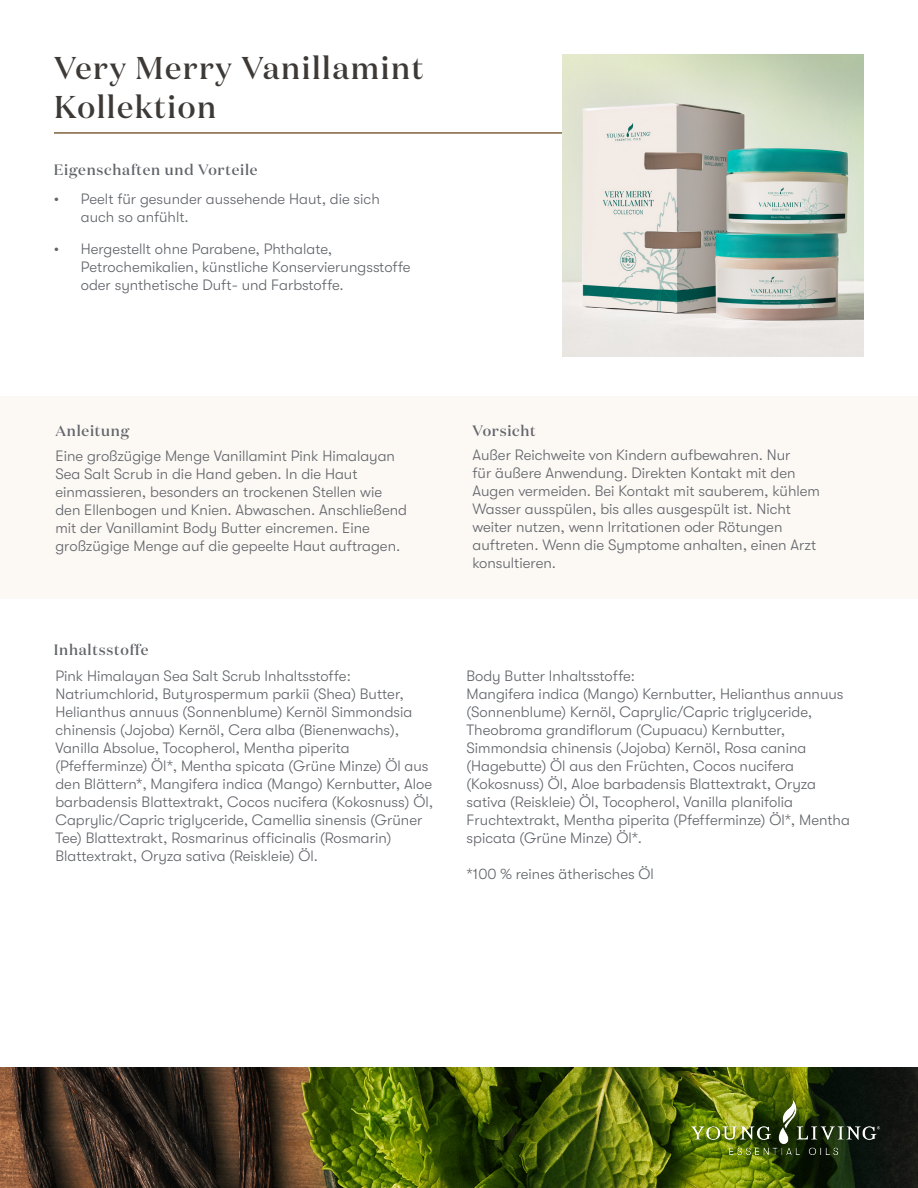
<style>
.page{position:relative;width:918px;height:1188px;background:#fff}
.page>*{position:absolute;margin:0;border:0;box-sizing:border-box;transform-origin:0 0}
.t1{font:500 31.5px/39px "Domaine Display";letter-spacing:.05em;color:#3d3936}
.t2{font:300 15px/18px "GT Walsheim Pro";color:#61646a}
.t3{font:500 15px "Domaine Display";letter-spacing:.05em;color:#61646a}
</style>
<div class="page">
<div style="left:0;top:396px;width:918px;height:203px;background:#fcf8f4"></div>
<img style="left:0;top:1067px;width:918px;height:121px">
<img style="left:691px;top:1100px;width:188px;height:55px">
<hr style="left:54px;top:132px;width:544px;height:2px;background:#80623b">
<img style="left:562px;top:55px;width:302px;height:301px">
<h1 class="t1" style="left:54px;top:48px;width:371px">Very Merry Vanillamint<br>Kollektion</h1>
<p class="t3" style="left:54px;top:160px;width:205px">Eigenschaften und Vorteile</p>
<p class="t2" style="left:81px;top:190px;width:301px;text-indent:-27px">• Peelt für gesunder aussehende Haut, die sich auch so anfühlt.</p>
<p class="t2" style="left:81px;top:240px;width:331px;text-indent:-27px">• Hergestellt ohne Parabene, Phthalate,<br>Petrochemikalien, künstliche Konservierungsstoffe oder synthetische Duft- und Farbstoffe.</p>
<p class="t3" style="left:55px;top:421px;width:75px">Anleitung</p>
<p class="t2" style="left:55px;top:447px;width:353px">Eine großzügige Menge Vanillamint Pink Himalayan Sea Salt Scrub in die Hand geben. In die Haut einmassieren, besonders an trockenen Stellen wie den Ellenbogen und Knien. Abwaschen. Anschließend mit der Vanillamint Body Butter eincremen. Eine großzügige Menge auf die gepeelte Haut auftragen.</p>
<p class="t3" style="left:54px;top:641px;width:96px">Inhaltsstoffe</p>
<p class="t3" style="left:472px;top:421px;width:65px">Vorsicht</p>
<p class="t2" style="left:472px;top:446px;width:349px">Außer Reichweite von Kindern aufbewahren. Nur<br>für äußere Anwendung. Direkten Kontakt mit den Augen vermeiden. Bei Kontakt mit sauberem, kühlem Wasser ausspülen, bis alles ausgespült ist. Nicht weiter nutzen, wenn Irritationen oder Rötungen auftreten. Wenn die Symptome anhalten, einen Arzt konsultieren.</p>
<p class="t2" style="left:55px;top:667px;width:379px">Pink Himalayan Sea Salt Scrub Inhaltsstoffe:<br>Natriumchlorid, Butyrospermum parkii (Shea) Butter, Helianthus annuus (Sonnenblume) Kernöl Simmondsia chinensis (Jojoba) Kernöl, Cera alba (Bienenwachs), Vanilla Absolue, Tocopherol, Mentha piperita (Pfefferminze) Öl*, Mentha spicata (Grüne Minze) Öl aus den Blättern*, Mangifera indica (Mango) Kernbutter, Aloe barbadensis Blattextrakt, Cocos nucifera (Kokosnuss) Öl, Caprylic/Capric triglyceride, Camellia sinensis (Grüner Tee) Blattextrakt, Rosmarinus officinalis (Rosmarin)<br>Blattextrakt, Oryza sativa (Reiskleie) Öl.</p>
<p class="t2" style="left:467px;top:667px;width:385px">Body Butter Inhaltsstoffe:<br>Mangifera indica (Mango) Kernbutter, Helianthus annuus (Sonnenblume) Kernöl, Caprylic/Capric triglyceride, Theobroma grandiflorum (Cupuacu) Kernbutter, Simmondsia chinensis (Jojoba) Kernöl, Rosa canina (Hagebutte) Öl aus den Früchten, Cocos nucifera (Kokosnuss) Öl, Aloe barbadensis Blattextrakt, Oryza sativa (Reiskleie) Öl, Tocopherol, Vanilla planifolia Fruchtextrakt, Mentha piperita (Pfefferminze) Öl*, Mentha spicata (Grüne Minze) Öl*.</p>
<p class="t2" style="left:467px;top:865px;width:189px">*100 % reines ätherisches Öl</p>
</div>
